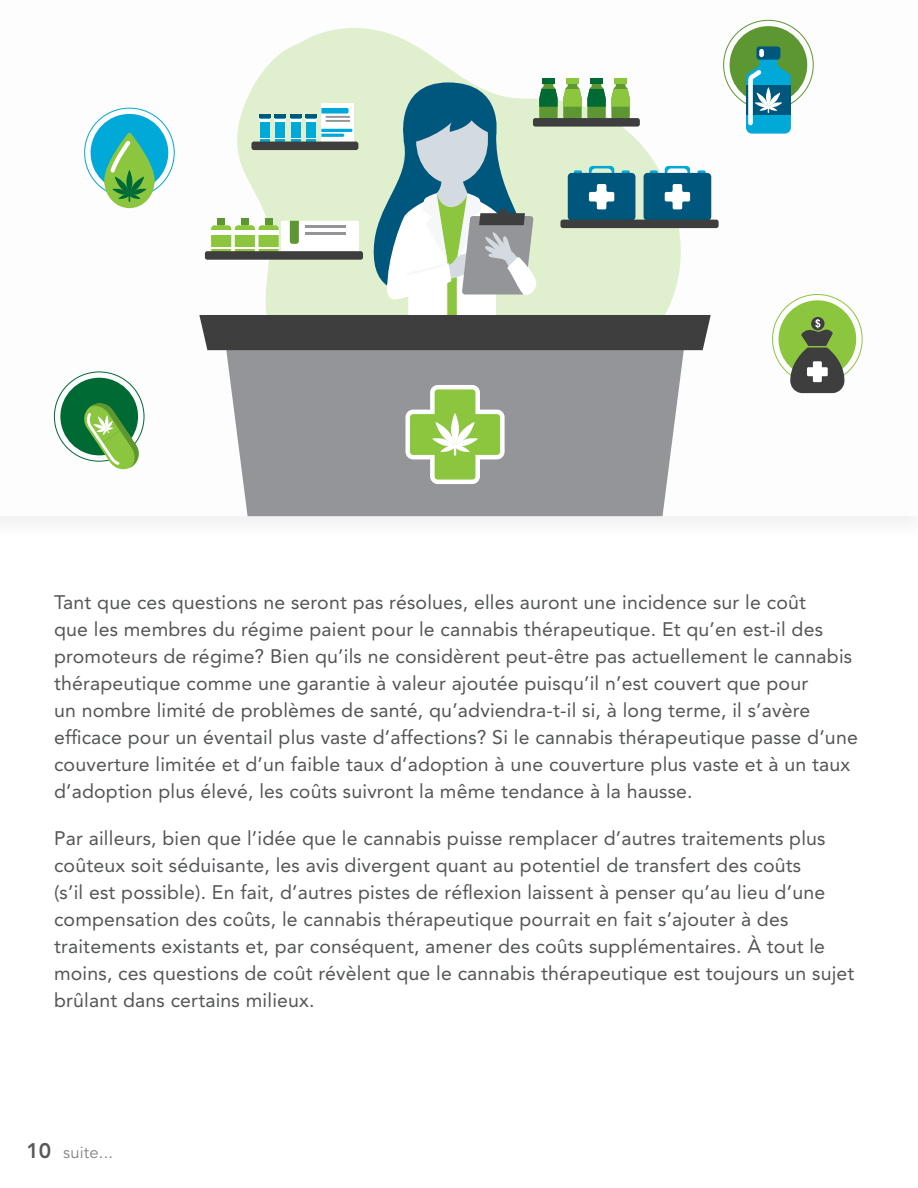
<style>
.page{position:relative;width:918px;height:1188px;background:#fff}
.page>*{position:absolute;margin:0;border:0;box-sizing:border-box;transform-origin:0 0}
.t1{font:800 21px "Avenir LT Std";color:#57585a}
.p{font:19.5px/27px "Avenir LT Std";letter-spacing:.01em;color:#545557}
.Continues{font:16.5px "Avenir LT Std";letter-spacing:.01em;color:#808285}
</style>
<div class="page">
<svg style="left:257px;top:28px;width:211px;height:53px;fill:#e0efcd"></svg>
<div style="left:542px;top:78px;width:13px;height:6px;background:#006a35"></div>
<div style="left:566px;top:78px;width:13px;height:6px;background:#8bc63e"></div>
<div style="left:590px;top:78px;width:13px;height:6px;background:#006a35"></div>
<div style="left:614px;top:78px;width:13px;height:6px;background:#8bc63e"></div>
<div style="left:560px;top:220px;width:159px;height:8px;background:#3e3e3f;border-radius:2px"></div>
<div style="left:227px;top:355px;width:456px;height:161px;background:#939598"></div>
<svg style="left:199px;top:81px;width:512px;height:274px"></svg>
<svg style="left:405px;top:385px;width:100px;height:99px"></svg>
<div style="left:730px;top:26px;width:77px;height:78px;background:#5c9731;border-radius:50%"></div>
<div style="left:756px;top:46px;width:24px;height:14px;background:#00577d;border-radius:3px"></div>
<svg style="left:746px;top:51px;width:45px;height:83px"></svg>
<div style="left:759px;top:49px;width:5px;height:8px;background:#fff;border-radius:2px"></div>
<div style="left:60px;top:378px;width:78px;height:77px;background:#006a35;border-radius:50%"></div>
<svg style="left:82px;top:401px;width:59px;height:69px"></svg>
<div style="left:91px;top:114px;width:77px;height:78px;background:#00a9d8;border-radius:50%"></div>
<svg style="left:104px;top:133px;width:51px;height:75px"></svg>
<div style="left:779px;top:300px;width:77px;height:78px;background:#8bc63e;border-radius:50%"></div>
<svg style="left:790px;top:317px;width:55px;height:76px"></svg>
<p class="p" style="left:54px;top:589px;width:805px">Tant que ces questions ne seront pas résolues, elles auront une incidence sur le coût<br>que les membres du régime paient pour le cannabis thérapeutique. Et qu’en est-il des promoteurs de régime? Bien qu’ils ne considèrent peut-être pas actuellement le cannabis thérapeutique comme une garantie à valeur ajoutée puisqu’il n’est couvert que pour<br>un nombre limité de problèmes de santé, qu’adviendra-t-il si, à long terme, il s’avère efficace pour un éventail plus vaste d’affections? Si le cannabis thérapeutique passe d’une couverture limitée et d’un faible taux d’adoption à une couverture plus vaste et à un taux d’adoption plus élevé, les coûts suivront la même tendance à la hausse.</p>
<p class="p" style="left:54px;top:825px;width:802px">Par ailleurs, bien que l’idée que le cannabis puisse remplacer d’autres traitements plus coûteux soit séduisante, les avis divergent quant au potentiel de transfert des coûts<br>(s’il est possible). En fait, d’autres pistes de réflexion laissent à penser qu’au lieu d’une compensation des coûts, le cannabis thérapeutique pourrait en fait s’ajouter à des traitements existants et, par conséquent, amener des coûts supplémentaires. À tout le moins, ces questions de coût révèlent que le cannabis thérapeutique est toujours un sujet brûlant dans certains milieux.</p>
<p class="t1" style="left:26px;top:1139px;width:26px">10</p>
<p class="Continues" style="left:63px;top:1143px;width:51px">suite...</p>
</div>
